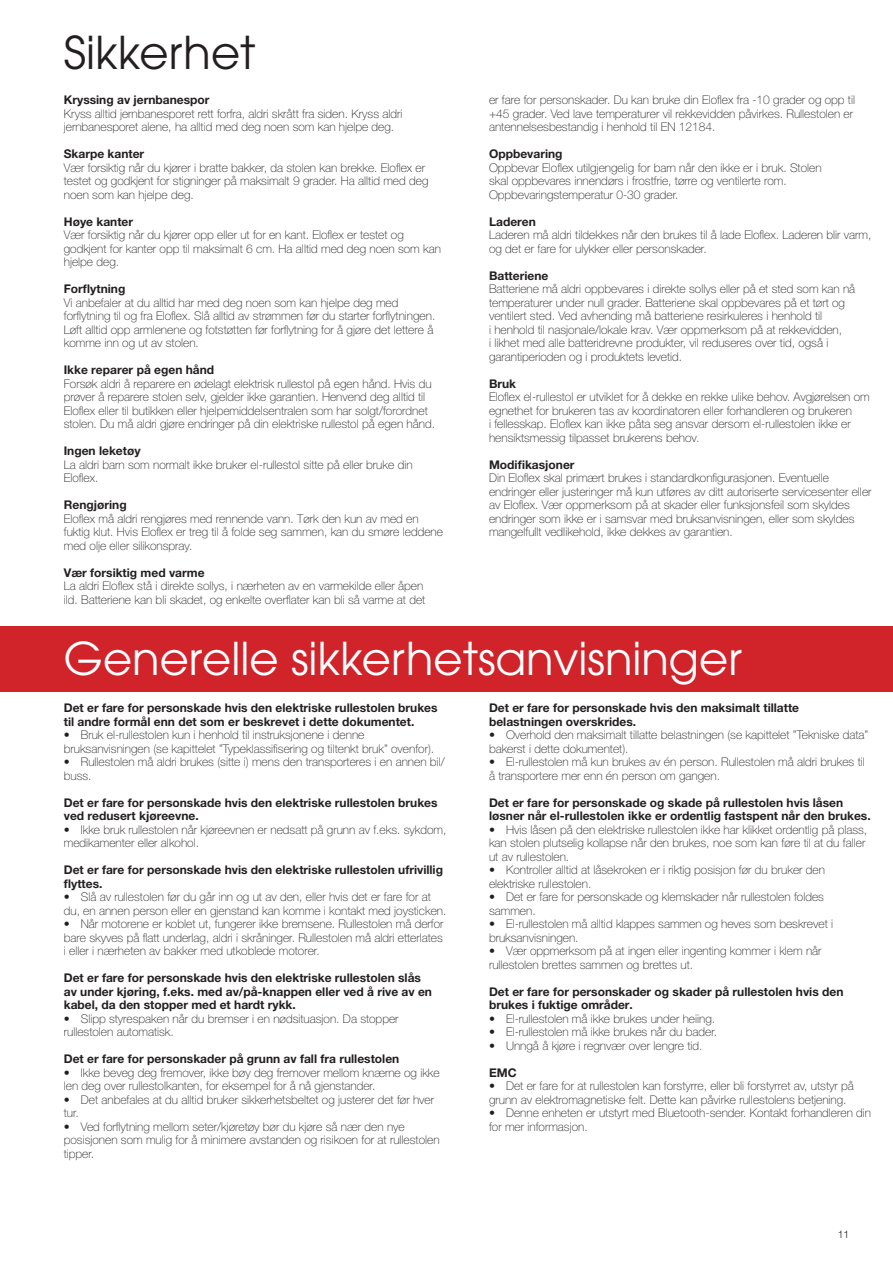
<style>
.page{position:relative;width:893px;height:1263px;background:#fff}
.page>*{position:absolute;margin:0;border:0;box-sizing:border-box;transform-origin:0 0}
.t1{font:45px "ITC Avant Garde Pro";color:#fff}
.t2{font:45px "ITC Avant Garde Pro";color:#231f20}
.Brödtext{font:100 12px/13.5px "Helvetica Neue LT Pro";color:#231f20}
.Brödtext-2{font:700 12px/13.5px "Helvetica Neue LT Pro";color:#231f20}
.t3{font:300 10.5px "Helvetica Neue";color:#231f20}
</style>
<div class="page">
<div style="left:1px;top:626px;width:892px;height:66px;background:#d1232a"></div>
<p class="t2" style="left:64px;top:24px;width:193px">Sikkerhet</p>
<p class="Brödtext-2" style="left:64px;top:93px;width:147px">Kryssing av jernbanespor</p>
<p class="Brödtext" style="left:64px;top:106px;width:340px">Kryss alltid jernbanesporet rett forfra, aldri skrått fra siden. Kryss aldri jernbanesporet alene, ha alltid med deg noen som kan hjelpe deg.</p>
<p class="Brödtext-2" style="left:64px;top:147px;width:82px">Skarpe kanter</p>
<p class="Brödtext" style="left:64px;top:160px;width:366px">Vær forsiktig når du kjører i bratte bakker, da stolen kan brekke. Eloflex er testet og godkjent for stigninger på maksimalt 9 grader. Ha alltid med deg noen som kan hjelpe deg.</p>
<p class="Brödtext-2" style="left:64px;top:214px;width:71px">Høye kanter</p>
<p class="Brödtext" style="left:64px;top:228px;width:379px">Vær forsiktig når du kjører opp eller ut for en kant. Eloflex er testet og godkjent for kanter opp til maksimalt 6 cm. Ha alltid med deg noen som kan hjelpe deg.</p>
<p class="Brödtext-2" style="left:64px;top:282px;width:63px">Forflytning</p>
<p class="Brödtext" style="left:64px;top:295px;width:373px">Vi anbefaler at du alltid har med deg noen som kan hjelpe deg med forflytning til og fra Eloflex. Slå alltid av strømmen før du starter forflytningen.<br>Løft alltid opp armlenene og fotstøtten før forflytning for å gjøre det lettere å komme inn og ut av stolen.</p>
<p class="Brödtext-2" style="left:64px;top:363px;width:152px">Ikke reparer på egen hånd</p>
<p class="Brödtext" style="left:64px;top:376px;width:373px">Forsøk aldri å reparere en ødelagt elektrisk rullestol på egen hånd. Hvis du prøver å reparere stolen selv, gjelder ikke garantien. Henvend deg alltid til Eloflex eller til butikken eller hjelpemiddelsentralen som har solgt/forordnet stolen. Du må aldri gjøre endringer på din elektriske rullestol på egen hånd.</p>
<p class="Brödtext-2" style="left:64px;top:444px;width:78px">Ingen leketøy</p>
<p class="Brödtext" style="left:64px;top:457px;width:350px">La aldri barn som normalt ikke bruker el-rullestol sitte på eller bruke din<br>Eloflex.</p>
<p class="Brödtext-2" style="left:64px;top:498px;width:64px">Rengjøring</p>
<p class="Brödtext" style="left:64px;top:511px;width:381px">Eloflex må aldri rengjøres med rennende vann. Tørk den kun av med en fuktig klut. Hvis Eloflex er treg til å folde seg sammen, kan du smøre leddene med olje eller silikonspray.</p>
<p class="Brödtext-2" style="left:64px;top:565px;width:142px">Vær forsiktig med varme</p>
<p class="Brödtext" style="left:64px;top:579px;width:363px">La aldri Eloflex stå i direkte sollys, i nærheten av en varmekilde eller åpen ild. Batteriene kan bli skadet, og enkelte overflater kan bli så varme at det</p>
<p class="Brödtext" style="left:489px;top:93px;width:368px">er fare for personskader. Du kan bruke din Eloflex fra -10 grader og opp til +45 grader. Ved lave temperaturer vil rekkevidden påvirkes. Rullestolen er antennelsesbestandig i henhold til EN 12184.</p>
<p class="Brödtext-2" style="left:489px;top:147px;width:75px">Oppbevaring</p>
<p class="Brödtext" style="left:489px;top:160px;width:334px">Oppbevar Eloflex utilgjengelig for barn når den ikke er i bruk. Stolen skal oppbevares innendørs i frostfrie, tørre og ventilerte rom.<br>Oppbevaringstemperatur 0-30 grader.</p>
<p class="Brödtext-2" style="left:489px;top:214px;width:48px">Laderen</p>
<p class="Brödtext" style="left:489px;top:228px;width:384px">Laderen må aldri tildekkes når den brukes til å lade Eloflex. Laderen blir varm, og det er fare for ulykker eller personskader.</p>
<p class="Brödtext-2" style="left:489px;top:268px;width:61px">Batteriene</p>
<p class="Brödtext" style="left:489px;top:282px;width:368px">Batteriene må aldri oppbevares i direkte sollys eller på et sted som kan nå temperaturer under null grader. Batteriene skal oppbevares på et tørt og ventilert sted. Ved avhending må batteriene resirkuleres i henhold til</p>
<p class="Brödtext" style="left:489px;top:322px;width:355px">i henhold til nasjonale/lokale krav. Vær oppmerksom på at rekkevidden, i likhet med alle batteridrevne produkter, vil reduseres over tid, også i garantiperioden og i produktets levetid.</p>
<p class="Brödtext-2" style="left:489px;top:376px;width:29px">Bruk</p>
<p class="Brödtext" style="left:489px;top:390px;width:382px">Eloflex el-rullestol er utviklet for å dekke en rekke ulike behov. Avgjørelsen om egnethet for brukeren tas av koordinatoren eller forhandleren og brukeren<br>i fellesskap. Eloflex kan ikke påta seg ansvar dersom el-rullestolen ikke er hensiktsmessig tilpasset brukerens behov.</p>
<p class="Brödtext-2" style="left:489px;top:457px;width:87px">Modifikasjoner</p>
<p class="Brödtext" style="left:489px;top:471px;width:384px">Din Eloflex skal primært brukes i standardkonfigurasjonen. Eventuelle endringer eller justeringer må kun utføres av ditt autoriserte servicesenter eller av Eloflex. Vær oppmerksom på at skader eller funksjonsfeil som skyldes endringer som ikke er i samsvar med bruksanvisningen, eller som skyldes mangelfullt vedlikehold, ikke dekkes av garantien.</p>
<p class="t1" style="left:64px;top:630px;width:680px">Generelle sikkerhetsanvisninger</p>
<p class="Brödtext-2" style="left:64px;top:701px;width:375px">Det er fare for personskade hvis den elektriske rullestolen brukes til andre formål enn det som er beskrevet i dette dokumentet.</p>
<p class="Brödtext" style="left:64px;top:728px;width:372px">• Bruk el-rullestolen kun i henhold til instruksjonene i denne bruksanvisningen (se kapittelet ”Typeklassifisering og tiltenkt bruk” ovenfor).</p>
<p class="Brödtext" style="left:64px;top:755px;width:382px">• Rullestolen må aldri brukes (sitte i) mens den transporteres i en annen bil/ buss.</p>
<p class="Brödtext-2" style="left:64px;top:795px;width:375px">Det er fare for personskade hvis den elektriske rullestolen brukes ved redusert kjøreevne.</p>
<p class="Brödtext" style="left:64px;top:823px;width:384px">• Ikke bruk rullestolen når kjøreevnen er nedsatt på grunn av f.eks. sykdom, medikamenter eller alkohol.</p>
<p class="Brödtext-2" style="left:64px;top:863px;width:381px">Det er fare for personskade hvis den elektriske rullestolen ufrivillig flyttes.</p>
<p class="Brödtext" style="left:64px;top:890px;width:384px">• Slå av rullestolen før du går inn og ut av den, eller hvis det er fare for at du, en annen person eller en gjenstand kan komme i kontakt med joysticken.</p>
<p class="Brödtext" style="left:64px;top:917px;width:381px;text-align:justify">• Når motorene er koblet ut, fungerer ikke bremsene. Rullestolen må derfor bare skyves på flatt underlag, aldri i skråninger. Rullestolen må aldri etterlates i eller i nærheten av bakker med utkoblede motorer.</p>
<p class="Brödtext-2" style="left:64px;top:971px;width:370px">Det er fare for personskade hvis den elektriske rullestolen slås av under kjøring, f.eks. med av/på-knappen eller ved å rive av en kabel, da den stopper med et hardt rykk.</p>
<p class="Brödtext" style="left:64px;top:1012px;width:336px">• Slipp styrespaken når du bremser i en nødsituasjon. Da stopper rullestolen automatisk.</p>
<p class="Brödtext-2" style="left:64px;top:1052px;width:337px">Det er fare for personskader på grunn av fall fra rullestolen</p>
<p class="Brödtext" style="left:64px;top:1066px;width:377px">• Ikke beveg deg fremover, ikke bøy deg fremover mellom knærne og ikke len deg over rullestolkanten, for eksempel for å nå gjenstander.</p>
<p class="Brödtext" style="left:64px;top:1093px;width:372px">• Det anbefales at du alltid bruker sikkerhetsbeltet og justerer det før hver tur.</p>
<p class="Brödtext" style="left:64px;top:1120px;width:377px">• Ved forflytning mellom seter/kjøretøy bør du kjøre så nær den nye posisjonen som mulig for å minimere avstanden og risikoen for at rullestolen tipper.</p>
<p class="Brödtext-2" style="left:489px;top:701px;width:312px">Det er fare for personskade hvis den maksimalt tillatte belastningen overskrides.</p>
<p class="Brödtext" style="left:489px;top:728px;width:381px">• Overhold den maksimalt tillatte belastningen (se kapittelet ”Tekniske data” bakerst i dette dokumentet).</p>
<p class="Brödtext" style="left:489px;top:755px;width:377px">• El-rullestolen må kun brukes av én person. Rullestolen må aldri brukes til å transportere mer enn én person om gangen.</p>
<p class="Brödtext-2" style="left:489px;top:795px;width:383px">Det er fare for personskade og skade på rullestolen hvis låsen løsner når el-rullestolen ikke er ordentlig fastspent når den brukes.</p>
<p class="Brödtext" style="left:489px;top:823px;width:380px">• Hvis låsen på den elektriske rullestolen ikke har klikket ordentlig på plass, kan stolen plutselig kollapse når den brukes, noe som kan føre til at du faller ut av rullestolen.</p>
<p class="Brödtext" style="left:489px;top:863px;width:337px">• Kontroller alltid at låsekroken er i riktig posisjon før du bruker den elektriske rullestolen.</p>
<p class="Brödtext" style="left:489px;top:890px;width:336px">• Det er fare for personskade og klemskader når rullestolen foldes sammen.</p>
<p class="Brödtext" style="left:489px;top:917px;width:346px">• El-rullestolen må alltid klappes sammen og heves som beskrevet i bruksanvisningen.</p>
<p class="Brödtext" style="left:489px;top:944px;width:334px">• Vær oppmerksom på at ingen eller ingenting kommer i klem når rullestolen brettes sammen og brettes ut.</p>
<p class="Brödtext-2" style="left:489px;top:984px;width:356px">Det er fare for personskader og skader på rullestolen hvis den brukes i fuktige områder.</p>
<p class="Brödtext" style="left:489px;top:1012px;width:228px">• El-rullestolen må ikke brukes under heiing.</p>
<p class="Brödtext" style="left:489px;top:1025px;width:230px">• El-rullestolen må ikke brukes når du bader.</p>
<p class="Brödtext" style="left:489px;top:1039px;width:215px">• Unngå å kjøre i regnvær over lengre tid.</p>
<p class="Brödtext-2" style="left:489px;top:1065px;width:29px">EMC</p>
<p class="Brödtext" style="left:489px;top:1079px;width:366px">• Det er fare for at rullestolen kan forstyrre, eller bli forstyrret av, utstyr på grunn av elektromagnetiske felt. Dette kan påvirke rullestolens betjening.</p>
<p class="Brödtext" style="left:489px;top:1106px;width:384px">• Denne enheten er utstyrt med Bluetooth-sender. Kontakt forhandleren din for mer informasjon.</p>
<p class="t3" style="left:838px;top:1226px;width:13px">11</p>
</div>
